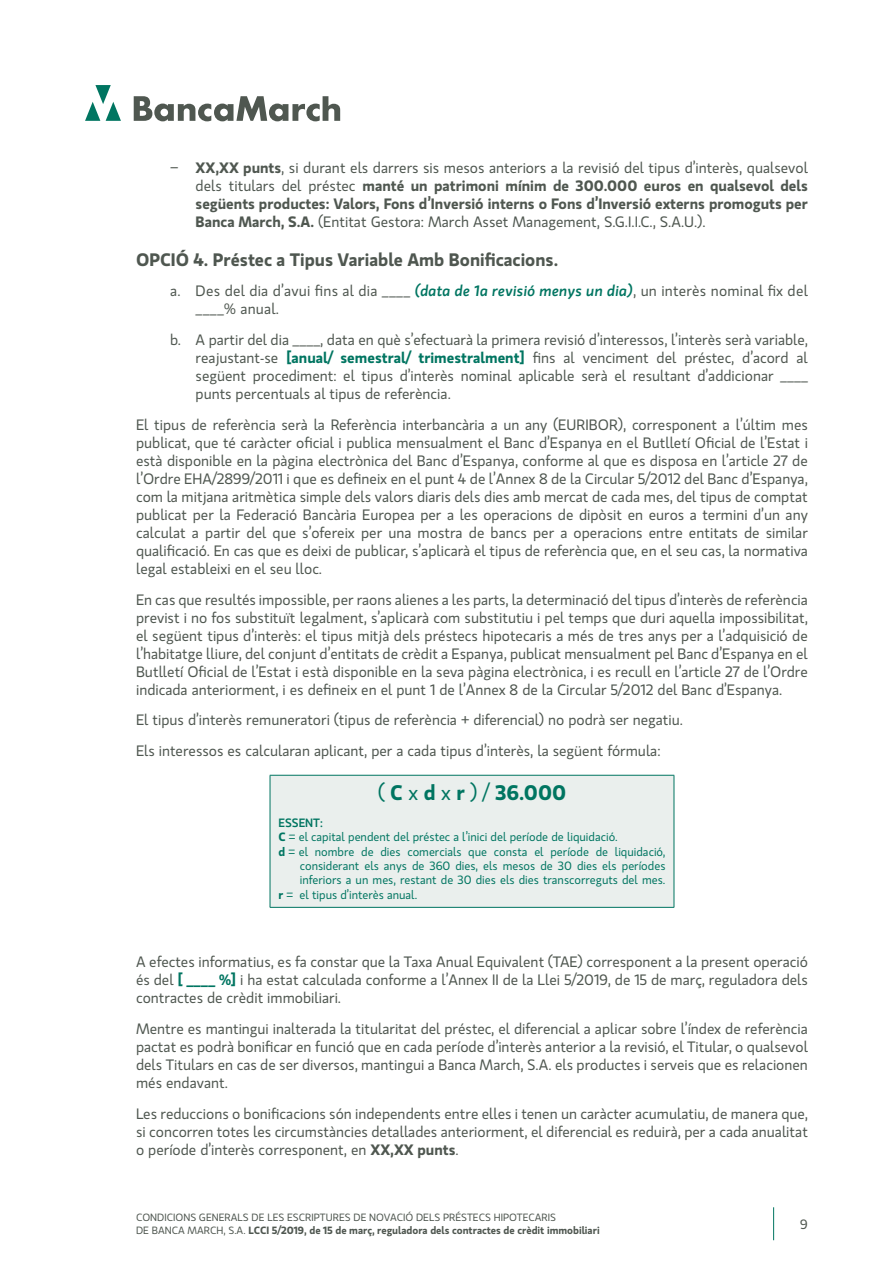
<style>
.page{position:relative;width:893px;height:1263px;background:#fff}
.page>*{position:absolute;margin:0;border:0;box-sizing:border-box;transform-origin:0 0}
.t1{font:600 21px "Gloriola";color:#007561}
.t2{font:600 18px "Gloriola";color:#4f5750}
.t3{font:15px/18px "Gloriola";color:#4f5750;text-align:justify}
.t4{font:600 15px/18px "Gloriola";color:#4f5750;text-align:justify}
.t5{font:13.5px "Gloriola";color:#4f5750}
.t6{font:12px "Gloriola";color:#007561}
.t7{font:500 12px "Gloriola";color:#007561}
.t8{font:10.5px/12.6px "Gloriola";color:#4f5750}
.s1{font-weight:400}
.s2{font-weight:500;font-style:italic;color:#007561}
.s3{font-weight:600;color:#007561}
.s4{font-weight:600}
</style>
<div class="page">
<svg style="left:134px;top:96px;width:206px;height:25px"></svg>
<svg style="left:85px;top:85px;width:36px;height:36px"></svg>
<hr style="left:773px;top:1207px;width:1px;height:33px;background:#007561">
<div style="left:270px;top:775px;width:404px;height:132px;background:#eaefed"></div>
<hr style="left:270px;top:775px;width:404px;height:1px;background:#007561">
<hr style="left:270px;top:775px;width:1px;height:132px;background:#007561">
<hr style="left:674px;top:775px;width:1px;height:132px;background:#007561">
<hr style="left:270px;top:907px;width:404px;height:1px;background:#007561">
<p class="t4" style="left:196px;top:159px;width:614px;text-indent:-26px"><span class="s1">−</span> XX,XX punts<span class="s1">, si durant els darrers sis mesos anteriors a la revisió del tipus d’interès, qualsevol dels titulars del préstec</span> manté un patrimoni mínim de 300.000 euros en qualsevol dels següents productes: Valors, Fons d’Inversió interns o Fons d’Inversió externs promoguts per Banca March, S.A. <span class="s1">(Entitat Gestora: March Asset Management, S.G.I.I.C., S.A.U.).</span></p>
<p class="t2" style="left:136px;top:249px;width:424px">OPCIÓ 4. Préstec a Tipus Variable Amb Bonificacions.</p>
<p class="t3" style="left:196px;top:282px;width:614px;text-indent:-26px">a. Des del dia d’avui fins al dia ____ <span class="s2">(data de 1a revisió menys un dia)</span>, un interès nominal fix del ____% anual.</p>
<p class="t3" style="left:196px;top:331px;width:614px;text-indent:-26px">b. A partir del dia ____, data en què s’efectuarà la primera revisió d’interessos, l’interès serà variable, reajustant-se <span class="s3">[anual/ semestral/ trimestralment]</span> fins al venciment del préstec, d’acord al següent procediment: el tipus d’interès nominal aplicable serà el resultant d’addicionar ____ punts percentuals al tipus de referència.</p>
<p class="t3" style="left:136px;top:416px;width:673px">El tipus de referència serà la Referència interbancària a un any (EURIBOR), corresponent a l’últim mes publicat, que té caràcter oficial i publica mensualment el Banc d’Espanya en el Butlletí Oficial de l’Estat i està disponible en la pàgina electrònica del Banc d’Espanya, conforme al que es disposa en l’article 27 de l’Ordre EHA/2899/2011 i que es defineix en el punt 4 de l’Annex 8 de la Circular 5/2012 del Banc d’Espanya, com la mitjana aritmètica simple dels valors diaris dels dies amb mercat de cada mes, del tipus de comptat publicat per la Federació Bancària Europea per a les operacions de dipòsit en euros a termini d’un any calculat a partir del que s’ofereix per una mostra de bancs per a operacions entre entitats de similar qualificació. En cas que es deixi de publicar, s’aplicarà el tipus de referència que, en el seu cas, la normativa legal estableixi en el seu lloc.</p>
<p class="t3" style="left:136px;top:591px;width:673px">En cas que resultés impossible, per raons alienes a les parts, la determinació del tipus d’interès de referència previst i no fos substituït legalment, s’aplicarà com substitutiu i pel temps que duri aquella impossibilitat, el següent tipus d’interès: el tipus mitjà dels préstecs hipotecaris a més de tres anys per a l’adquisició de l’habitatge lliure, del conjunt d’entitats de crèdit a Espanya, publicat mensualment pel Banc d’Espanya en el Butlletí Oficial de l’Estat i està disponible en la seva pàgina electrònica, i es recull en l’article 27 de l’Ordre indicada anteriorment, i es defineix en el punt 1 de l’Annex 8 de la Circular 5/2012 del Banc d’Espanya.</p>
<p class="t3" style="left:136px;top:705px;width:548px;line-height:30.8px">El tipus d’interès remuneratori (tipus de referència + diferencial) no podrà ser negatiu.<br>Els interessos es calcularan aplicant, per a cada tipus d’interès, la següent fórmula:</p>
<h1 class="t1" style="left:378px;top:780px;width:190px"><span class="s1">(</span> C <span class="s1">x</span> d <span class="s1">x</span> r <span class="s1">) /</span> 36.000</h1>
<p class="t7" style="left:279px;top:816px;width:46px">ESSENT:</p>
<p class="t6" style="left:279px;top:830px;width:341px"><span class="s4">C</span> = el capital pendent del préstec a l’inici del període de liquidació.</p>
<p class="t6" style="left:279px;top:844px;width:388px"><span class="s4">d</span> = el nombre de dies comercials que consta el període de liquidació,</p>
<p class="t6" style="left:300px;top:859px;width:367px">considerant els anys de 360 dies, els mesos de 30 dies els períodes</p>
<p class="t6" style="left:300px;top:873px;width:367px">inferiors a un mes, restant de 30 dies els dies transcorreguts del mes.</p>
<p class="t6" style="left:279px;top:888px;width:140px"><span class="s4">r</span> = el tipus d’interès anual.</p>
<p class="t3" style="left:136px;top:953px;width:673px">A efectes informatius, es fa constar que la Taxa Anual Equivalent (TAE) corresponent a la present operació és del <span class="s3">[ ____ %]</span> i ha estat calculada conforme a l’Annex II de la Llei 5/2019, de 15 de març, reguladora dels contractes de crèdit immobiliari.</p>
<p class="t3" style="left:136px;top:1020px;width:673px">Mentre es mantingui inalterada la titularitat del préstec, el diferencial a aplicar sobre l’índex de referència pactat es podrà bonificar en funció que en cada període d’interès anterior a la revisió, el Titular, o qualsevol dels Titulars en cas de ser diversos, mantingui a Banca March, S.A. els productes i serveis que es relacionen més endavant.</p>
<p class="t3" style="left:136px;top:1105px;width:673px">Les reduccions o bonificacions són independents entre elles i tenen un caràcter acumulatiu, de manera que, si concorren totes les circumstàncies detallades anteriorment, el diferencial es reduirà, per a cada anualitat o període d’interès corresponent, en <span class="s4">XX,XX punts</span>.</p>
<p class="t8" style="left:136px;top:1212px;width:465px">CONDICIONS GENERALS DE LES ESCRIPTURES DE NOVACIÓ DELS PRÉSTECS HIPOTECARIS<br>DE BANCA MARCH, S.A. <span class="s4">LCCI 5/2019, de 15 de març, reguladora dels contractes de crèdit immobiliari</span></p>
<p class="t5" style="left:800px;top:1216px;width:9px">9</p>
</div>
